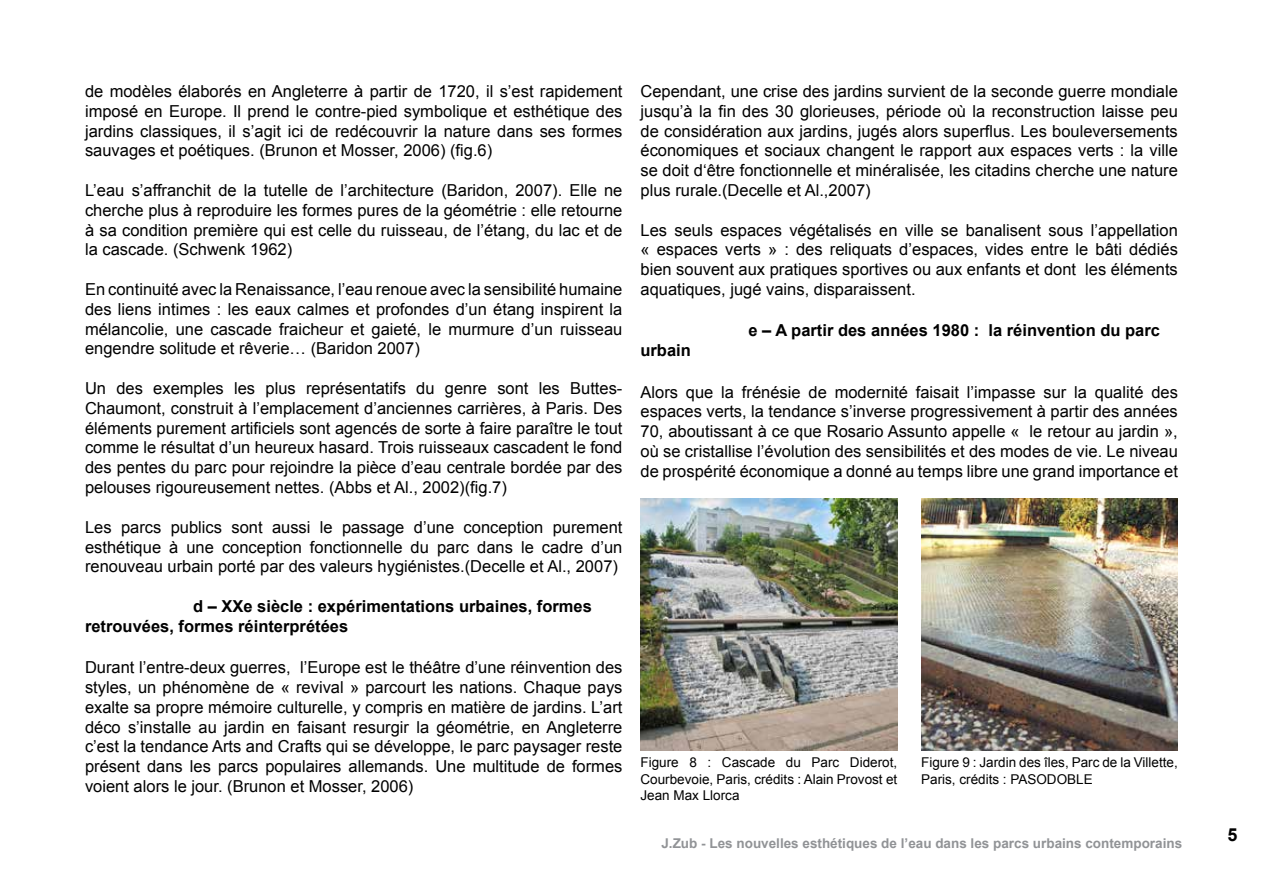
<style>
.page{position:relative;width:1263px;height:893px;background:#fff}
.page>*{position:absolute;margin:0;border:0;box-sizing:border-box;transform-origin:0 0}
.t1{font:700 18px "Arial";color:#000}
.t2{font:16.5px/19.8px "Arial";color:#000;text-align:justify}
.t3{font:700 16.5px/19.8px "Arial";color:#000}
.t4{font:13.5px/16.2px "Arial";color:#000;text-align:justify}
.t5{font:700 13.5px "Arial";color:#919396}
</style>
<div class="page">
<img style="left:640px;top:499px;width:257px;height:252px">
<img style="left:921px;top:499px;width:257px;height:252px">
<p class="t2" style="left:85px;top:82px;width:539px">de modèles élaborés en Angleterre à partir de 1720, il s’est rapidement imposé en Europe. Il prend le contre-pied symbolique et esthétique des jardins classiques, il s’agit ici de redécouvrir la nature dans ses formes sauvages et poétiques. (Brunon et Mosser, 2006) (fig.6)</p>
<p class="t2" style="left:85px;top:181px;width:539px">L’eau s’affranchit de la tutelle de l’architecture (Baridon, 2007). Elle ne cherche plus à reproduire les formes pures de la géométrie : elle retourne à sa condition première qui est celle du ruisseau, de l’étang, du lac et de la cascade. (Schwenk 1962)</p>
<p class="t2" style="left:85px;top:280px;width:539px">En continuité avec la Renaissance, l’eau renoue avec la sensibilité humaine des liens intimes : les eaux calmes et profondes d’un étang inspirent la mélancolie, une cascade fraicheur et gaieté, le murmure d’un ruisseau engendre solitude et rêverie… (Baridon 2007)</p>
<p class="t2" style="left:85px;top:379px;width:539px">Un des exemples les plus représentatifs du genre sont les Buttes-Chaumont, construit à l’emplacement d’anciennes carrières, à Paris. Des éléments purement artificiels sont agencés de sorte à faire paraître le tout comme le résultat d’un heureux hasard. Trois ruisseaux cascadent le fond des pentes du parc pour rejoindre la pièce d’eau centrale bordée par des pelouses rigoureusement nettes. (Abbs et Al., 2002)(fig.7)</p>
<p class="t2" style="left:85px;top:517px;width:539px">Les parcs publics sont aussi le passage d’une conception purement esthétique à une conception fonctionnelle du parc dans le cadre d’un renouveau urbain porté par des valeurs hygiénistes.(Decelle et Al., 2007)</p>
<p class="t3" style="left:85px;top:597px;width:508px;text-indent:108px">d – XXe siècle : expérimentations urbaines, formes retrouvées, formes réinterprétées</p>
<p class="t2" style="left:85px;top:658px;width:539px">Durant l’entre-deux guerres, l’Europe est le théâtre d’une réinvention des styles, un phénomène de « revival » parcourt les nations. Chaque pays exalte sa propre mémoire culturelle, y compris en matière de jardins. L’art déco s’installe au jardin en faisant resurgir la géométrie, en Angleterre c’est la tendance Arts and Crafts qui se développe, le parc paysager reste présent dans les parcs populaires allemands. Une multitude de formes voient alors le jour. (Brunon et Mosser, 2006)</p>
<p class="t2" style="left:640px;top:82px;width:539px">Cependant, une crise des jardins survient de la seconde guerre mondiale jusqu’à la fin des 30 glorieuses, période où la reconstruction laisse peu de considération aux jardins, jugés alors superflus. Les bouleversements économiques et sociaux changent le rapport aux espaces verts : la ville se doit d‘être fonctionnelle et minéralisée, les citadins cherche une nature plus rurale.(Decelle et Al.,2007)</p>
<p class="t2" style="left:640px;top:220px;width:539px">Les seuls espaces végétalisés en ville se banalisent sous l’appellation « espaces verts » : des reliquats d’espaces, vides entre le bâti dédiés bien souvent aux pratiques sportives ou aux enfants et dont les éléments aquatiques, jugé vains, disparaissent.</p>
<p class="t3" style="left:748px;top:321px;width:413px">e – A partir des années 1980 : la réinvention du parc</p>
<p class="t3" style="left:640px;top:341px;width:52px">urbain</p>
<p class="t2" style="left:640px;top:382px;width:539px">Alors que la frénésie de modernité faisait l’impasse sur la qualité des espaces verts, la tendance s’inverse progressivement à partir des années 70, aboutissant à ce que Rosario Assunto appelle « le retour au jardin », où se cristallise l’évolution des sensibilités et des modes de vie. Le niveau de prospérité économique a donné au temps libre une grand importance et</p>
<p class="t4" style="left:640px;top:755px;width:258px">Figure 8 : Cascade du Parc Diderot, Courbevoie, Paris, crédits : Alain Provost et Jean Max Llorca</p>
<p class="t4" style="left:921px;top:755px;width:258px">Figure 9 : Jardin des îles, Parc de la Villette,<br>Paris, crédits : PASODOBLE</p>
<p class="t5" style="left:661px;top:834px;width:522px">J.Zub - Les nouvelles esthétiques de l’eau dans les parcs urbains contemporains</p>
<p class="t1" style="left:1227px;top:822px;width:12px">5</p>
</div>
